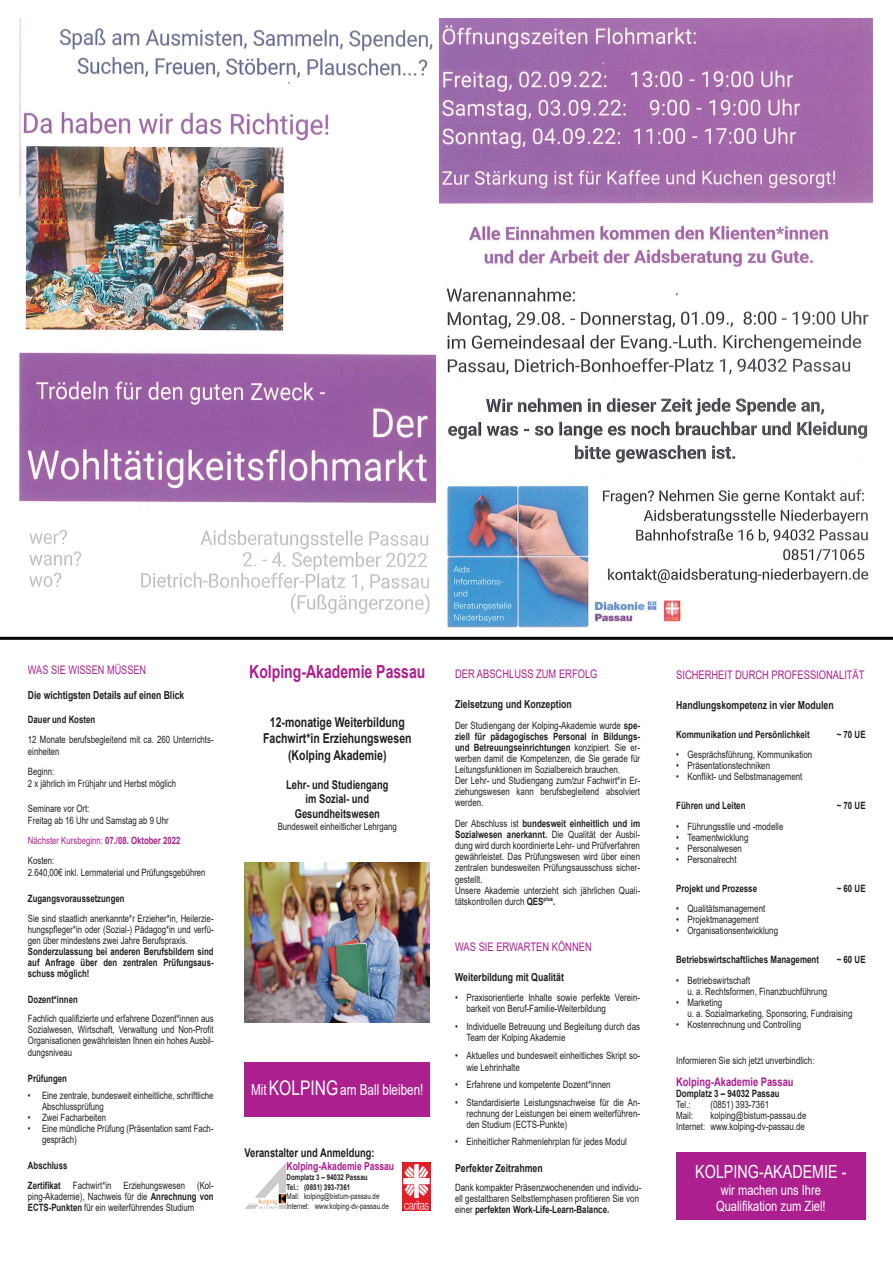
<style>
.page{position:relative;width:893px;height:1263px;background:#fff}
.page>*{position:absolute;margin:0;border:0;box-sizing:border-box;transform-origin:0 0}
.t1{font:700 18.15px "Arial";color:#ab208e;scale:.77 1}
.t2{font:18.15px "Arial";color:#fff;scale:.79 1}
.t3{font:15.15px "Arial";color:#fff;scale:.77 1}
.t4{font:14.1px/17px "Arial";color:#fff;text-align:center;scale:.79 1}
.t5{font:700 13.65px/16.4px "Arial";color:#231f20;text-align:center;scale:.77 1}
.t6{font:700 12.15px/14.5px "Arial";color:#231f20;text-align:center;scale:.77 1}
.t7{font:11.85px "Arial";color:#ab208e;scale:.79 1}
.t8{font:700 11.85px "Arial";color:#ab208e;scale:.79 1}
.t9{font:11.85px "Arial";color:#ab208e;scale:.77 1}
.t10{font:700 11.1px "Arial";color:#231f20;scale:.79 1}
.t11{font:700 11.1px "Arial";color:#231f20;scale:.77 1}
.t12{font:700 11.1px "Arial";color:#ab208e;scale:.77 1}
.t13{font:10.05px/11.1px "Arial";color:#231f20;scale:.79 1}
.t14{font:10.05px/11.1px "Arial";color:#231f20;scale:.77 1}
.t15{font:700 10.05px/11.1px "Arial";color:#231f20;text-align:justify;scale:.77 1}
.t16{font:700 10.05px "Arial";color:#231f20;scale:.79 1}
.t17{font:10.05px/20.1px "Arial";color:#ab208e;scale:.77 1}
.t18{font:8.1px/9.6px "Arial";color:#231f20;scale:.77 1}
.t19{font:700 8.1px/9.6px "Arial";color:#231f20;scale:.77 1}
.s1{font-weight:700}
.s2{color:#231f20}
.s3{font-size:20.1px}
</style>
<div class="page">
<img style="left:20px;top:18px;width:416px;height:597px">
<img style="left:439px;top:18px;width:434px;height:609px">
<div style="left:245px;top:1062px;width:185px;height:55px;background:#ab208e"></div>
<img style="left:245px;top:1164px;width:40px;height:45px">
<img style="left:245px;top:863px;width:185px;height:160px">
<img style="left:403px;top:1163px;width:28px;height:47px">
<div style="left:676px;top:1152px;width:190px;height:67px;background:#ab208e"></div>
<hr style="left:0;top:637px;width:893px;height:3px;background:#040503">
<p class="t9" style="left:28px;top:661px;width:155px">WAS SIE WISSEN MÜSSEN</p>
<p class="t11" style="left:28px;top:687px;width:204px">Die wichtigsten Details auf einen Blick</p>
<p class="t15" style="left:28px;top:714px;width:89px">Dauer und Kosten</p>
<p class="t14" style="left:28px;top:733px;width:243px;line-height:12.1px">12 Monate berufsbegleitend mit ca. 260 Unterrichts&shy;einheiten</p>
<p class="t14" style="left:28px;top:766px;width:194px;line-height:12.1px">Beginn:<br>2 x jährlich im Frühjahr und Herbst möglich</p>
<p class="t14" style="left:28px;top:802px;width:184px;line-height:12.1px">Seminare vor Ort:<br>Freitag ab 16 Uhr und Samstag ab 9 Uhr</p>
<p class="t17" style="left:28px;top:830px;width:200px">Nächster Kursbeginn: <span class="s1">07./08. Oktober 2022<br></span><span class="s2">Kosten:</span></p>
<p class="t14" style="left:28px;top:867px;width:232px">2.640,00€ inkl. Lernmaterial und Prüfungsgebühren</p>
<p class="t15" style="left:28px;top:893px;width:127px">Zugangsvoraussetzungen</p>
<p class="t14" style="left:28px;top:912px;width:243px;text-align:justify">Sie sind staatlich anerkannte*r Erzieher*in, Heilerzie&shy;hungspfleger*in oder (Sozial-) Pädagog*in und verfü&shy;gen über mindestens zwei Jahre Berufspraxis.</p>
<p class="t15" style="left:28px;top:946px;width:243px">Sonderzulassung bei anderen Berufsbildern sind auf Anfrage über den zentralen Prüfungsaus&shy;schuss möglich!</p>
<p class="t15" style="left:28px;top:994px;width:66px">Dozent*innen</p>
<p class="t14" style="left:28px;top:1013px;width:243px;text-align:justify">Fachlich qualifizierte und erfahrene Dozent*innen aus Sozialwesen, Wirtschaft, Verwaltung und Non-Profit Organisationen gewährleisten Ihnen ein hohes Ausbil&shy;dungsniveau</p>
<p class="t15" style="left:28px;top:1073px;width:52px">Prüfungen</p>
<p class="t14" style="left:42px;top:1090px;width:224px;text-indent:-14px">• Eine zentrale, bundesweit einheitliche, schriftliche<br>Abschlussprüfung</p>
<p class="t14" style="left:28px;top:1112px;width:103px">• Zwei Facharbeiten</p>
<p class="t14" style="left:42px;top:1123px;width:224px;text-indent:-14px">• Eine mündliche Prüfung (Präsentation samt Fach&shy;gespräch)</p>
<p class="t14" style="left:28px;top:1156px;width:243px;line-height:19.2px"><span class="s1">Abschluss<br>Zertifikat</span> Fachwirt*in Erziehungswesen (Kol-</p>
<p class="t14" style="left:28px;top:1190px;width:243px">ping-Akademie), Nachweis für die <span class="s1">Anrechnung von<br>ECTS-Punkten</span> für ein weiterführendes Studium</p>
<h1 class="t1" style="left:249px;top:659px;width:230px">Kolping-Akademie Passau</h1>
<h3 class="t5" style="left:263px;top:714px;width:194px">12-monatige Weiterbildung<br>Fachwirt*in Erziehungswesen (Kolping Akademie)</h3>
<p class="t6" style="left:286px;top:777px;width:134px">Lehr- und Studiengang im Sozial- und<br>Gesundheitswesen</p>
<p class="t14" style="left:278px;top:821px;width:156px">Bundesweit einheitlicher Lehrgang</p>
<h2 class="t3" style="left:251px;top:1079px;width:225px">Mit <span class="s3">KOLPING</span> am Ball bleiben!</h2>
<p class="t6" style="left:245px;top:1146px;width:170px">Veranstalter und Anmeldung:</p>
<p class="t12" style="left:286px;top:1159px;width:141px">Kolping-Akademie Passau</p>
<p class="t19" style="left:286px;top:1172px;width:107px">Domplatz 3 – 94032 Passau<br>Tel.: (0851) 393-7361</p>
<p class="t18" style="left:286px;top:1192px;width:134px">Mail: kolping@bistum-passau.de<br>Internet: www.kolping-dv-passau.de</p>
<p class="t7" style="left:455px;top:666px;width:182px">DER ABSCHLUSS ZUM ERFOLG</p>
<p class="t10" style="left:455px;top:697px;width:149px">Zielsetzung und Konzeption</p>
<p class="t13" style="left:455px;top:719px;width:236px">Der Studiengang der Kolping-Akademie wurde <span class="s1">spe&shy;ziell für pädagogisches Personal in Bildungs&shy;und Betreuungseinrichtungen</span> konzipiert. Sie er&shy;werben damit die Kompetenzen, die Sie gerade für Leitungsfunktionen im Sozialbereich brauchen.<br>Der Lehr- und Studiengang zum/zur Fachwirt*in Er&shy;ziehungswesen kann berufsbegleitend absolviert werden.</p>
<p class="t13" style="left:455px;top:818px;width:236px">Der Abschluss ist <span class="s1">bundesweit einheitlich und im Sozialwesen anerkannt.</span> Die Qualität der Ausbil&shy;dung wird durch koordinierte Lehr- und Prüfverfahren gewährleistet. Das Prüfungswesen wird über einen zentralen bundesweiten Prüfungsausschuss sicher&shy;gestellt.<br>Unsere Akademie unterzieht sich jährlichen Quali&shy;tätskontrollen durch <span class="s1">QES</span><sup>plus</sup><span class="s1">.</span></p>
<p class="t7" style="left:455px;top:938px;width:174px">WAS SIE ERWARTEN KÖNNEN</p>
<p class="t10" style="left:455px;top:969px;width:139px">Weiterbildung mit Qualität</p>
<p class="t13" style="left:466px;top:992px;width:221px;text-indent:-11px">• Praxisorientierte Inhalte sowie perfekte Verein&shy;barkeit von Beruf-Familie-Weiterbildung</p>
<p class="t13" style="left:466px;top:1021px;width:221px;text-indent:-11px">• Individuelle Betreuung und Begleitung durch das<br>Team der Kolping Akademie</p>
<p class="t13" style="left:466px;top:1050px;width:221px;text-indent:-11px">• Aktuelles und bundesweit einheitliches Skript so&shy;wie Lehrinhalte</p>
<p class="t13" style="left:455px;top:1078px;width:198px">• Erfahrene und kompetente Dozent*innen</p>
<p class="t13" style="left:466px;top:1096px;width:221px;text-align:justify;text-indent:-11px">• Standardisierte Leistungsnachweise für die An&shy;rechnung der Leistungen bei einem weiterführen&shy;den Studium (ECTS-Punkte)</p>
<p class="t13" style="left:455px;top:1136px;width:219px">• Einheitlicher Rahmenlehrplan für jedes Modul</p>
<p class="t10" style="left:455px;top:1160px;width:112px">Perfekter Zeitrahmen</p>
<p class="t13" style="left:455px;top:1181px;width:237px">Dank kompakter Präsenzwochenenden und individu&shy;ell gestaltbaren Selbstlernphasen profitieren Sie von einer <span class="s1">perfekten Work-Life-Learn-Balance.</span></p>
<p class="t7" style="left:676px;top:666px;width:240px">SICHERHEIT DURCH PROFESSIONALITÄT</p>
<p class="t10" style="left:676px;top:697px;width:201px">Handlungskompetenz in vier Modulen</p>
<p class="t16" style="left:676px;top:727px;width:171px">Kommunikation und Persönlichkeit</p>
<p class="t16" style="left:837px;top:727px;width:38px">~ 70 UE</p>
<p class="t13" style="left:676px;top:749px;width:174px">• Gesprächsführung, Kommunikation</p>
<p class="t13" style="left:676px;top:760px;width:120px">• Präsentationstechniken</p>
<p class="t13" style="left:676px;top:771px;width:161px">• Konflikt- und Selbstmanagement</p>
<p class="t16" style="left:676px;top:799px;width:89px">Führen und Leiten</p>
<p class="t16" style="left:837px;top:799px;width:38px">~ 70 UE</p>
<p class="t13" style="left:676px;top:820px;width:137px">• Führungsstile und -modelle</p>
<p class="t13" style="left:676px;top:831px;width:93px">• Teamentwicklung</p>
<p class="t13" style="left:676px;top:842px;width:85px">• Personalwesen</p>
<p class="t13" style="left:676px;top:854px;width:78px">• Personalrecht</p>
<p class="t16" style="left:676px;top:881px;width:104px">Projekt und Prozesse</p>
<p class="t16" style="left:837px;top:881px;width:38px">~ 60 UE</p>
<p class="t13" style="left:676px;top:903px;width:114px">• Qualitätsmanagement</p>
<p class="t13" style="left:676px;top:914px;width:106px">• Projektmanagement</p>
<p class="t13" style="left:676px;top:925px;width:131px">• Organisationsentwicklung</p>
<p class="t16" style="left:676px;top:953px;width:182px">Betriebswirtschaftliches Management</p>
<p class="t16" style="left:837px;top:953px;width:38px">~ 60 UE</p>
<p class="t13" style="left:687px;top:974px;width:178px;text-indent:-11px">• Betriebswirtschaft<br>u. a. Rechtsformen, Finanzbuchführung</p>
<p class="t13" style="left:687px;top:996px;width:210px;text-indent:-11px">• Marketing<br>u. a. Sozialmarketing, Sponsoring, Fundraising</p>
<p class="t13" style="left:676px;top:1019px;width:160px">• Kostenrechnung und Controlling</p>
<p class="t13" style="left:676px;top:1055px;width:177px">Informieren Sie sich jetzt unverbindlich:</p>
<p class="t8" style="left:676px;top:1073px;width:150px">Kolping-Akademie Passau</p>
<p class="t16" style="left:676px;top:1086px;width:132px">Domplatz 3 – 94032 Passau</p>
<p class="t13" style="left:676px;top:1099px;width:20px">Tel.:</p>
<p class="t13" style="left:710px;top:1099px;width:76px">(0851) 393-7361</p>
<p class="t13" style="left:676px;top:1110px;width:23px">Mail:</p>
<p class="t13" style="left:676px;top:1110px;width:166px;text-align:right">kolping@bistum-passau.de<br>Internet: www.kolping-dv-passau.de</p>
<h1 class="t2" style="left:695px;top:1159px;width:193px">KOLPING-AKADEMIE -</h1>
<h3 class="t4" style="left:716px;top:1181px;width:140px">wir machen uns Ihre<br>Qualifikation zum Ziel!</h3>
</div>
